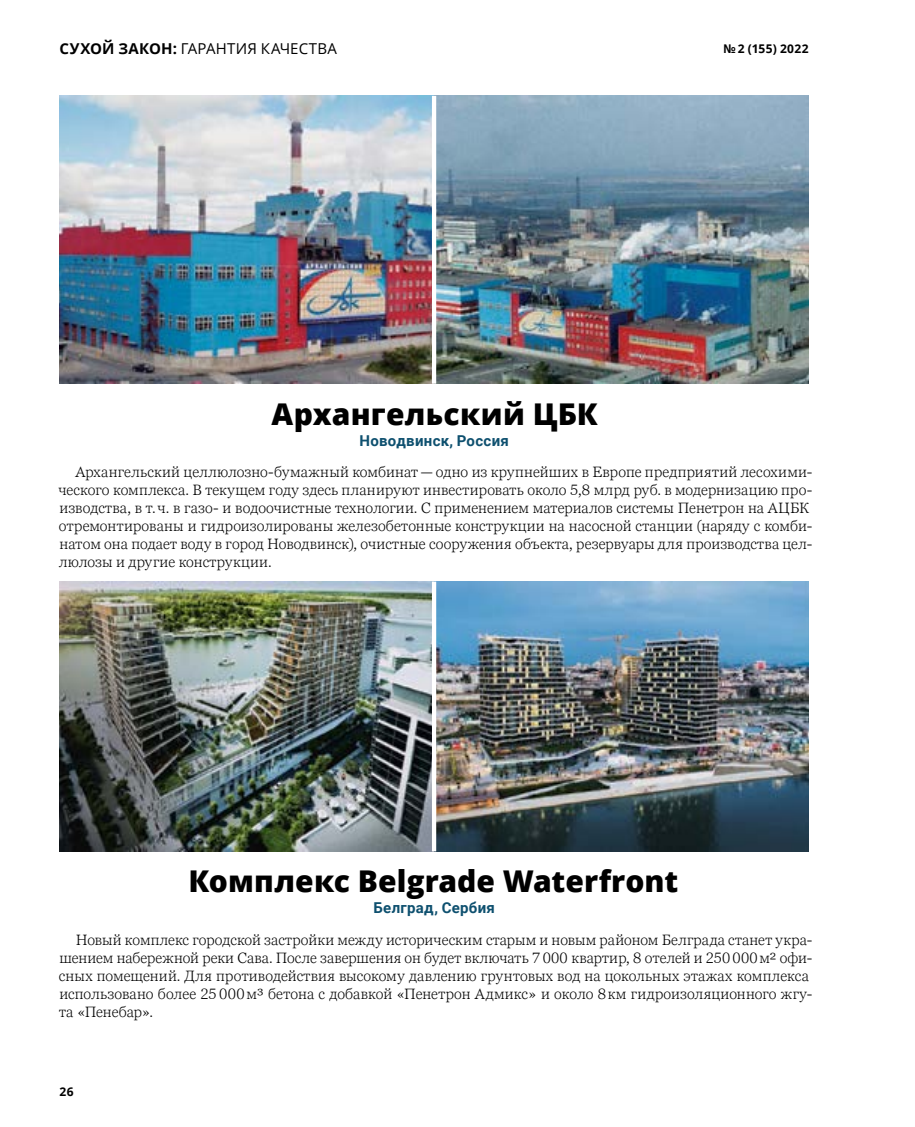
<style>
.page{position:relative;width:915px;height:1127px;background:#fff}
.page>*{position:absolute;margin:0;border:0;box-sizing:border-box;transform-origin:0 0}
.t1{font:800 30px "Open Sans";letter-spacing:.005em;color:#000}
.t2{font:300 15px/18px "Georgia Pro";letter-spacing:.01em;color:#000}
.t3{font:700 15px "Roboto";letter-spacing:.02em;color:#0e506f}
.t4{font:15px "Open Sans";letter-spacing:.015em;color:#000}
.t5{font:700 12px "Open Sans";letter-spacing:.03em;color:#000}
.s1{font-weight:700}
</style>
<div class="page">
<img style="left:60px;top:96px;width:748px;height:288px">
<img style="left:60px;top:581px;width:748px;height:270px">
<hr style="left:432px;top:96px;width:4px;height:288px;background:#fff">
<hr style="left:432px;top:581px;width:4px;height:270px;background:#fff">
<p class="t4" style="left:60px;top:38px;width:279px"><span class="s1">СУХОЙ ЗАКОН:</span> ГАРАНТИЯ КАЧЕСТВА</p>
<p class="t5" style="left:723px;top:40px;width:87px">№ 2 (155) 2022</p>
<h1 class="t1" style="left:271px;top:391px;width:328px">Архангельский ЦБК</h1>
<p class="t3" style="left:359px;top:430px;width:151px">Новодвинск, Россия</p>
<p class="t2" style="left:58px;top:463px;width:755px;text-indent:17px">Архангельский целлюлозно-бумажный комбинат — одно из крупнейших в Европе предприятий лесохими&shy;ческого комплекса. В текущем году здесь планируют инвестировать около 5,8 млрд руб. в модернизацию про&shy;изводства, в т.ч. в газо- и водоочистные технологии. С применением материалов системы Пенетрон на АЦБК отремонтированы и гидроизолированы железобетонные конструкции на насосной станции (наряду с комби&shy;натом она подает воду в город Новодвинск), очистные сооружения объекта, резервуары для производства цел&shy;люлозы и другие конструкции.</p>
<h1 class="t1" style="left:188px;top:858px;width:491px">Комплекс Belgrade Waterfront</h1>
<p class="t3" style="left:373px;top:897px;width:123px">Белград, Сербия</p>
<p class="t2" style="left:59px;top:931px;width:754px;text-indent:17px">Новый комплекс городской застройки между историческим старым и новым районом Белграда станет укра&shy;шением набережной реки Сава. После завершения он будет включать 7 000 квартир, 8 отелей и 250 000м² офи&shy;сных помещений. Для противодействия высокому давлению грунтовых вод на цокольных этажах комплекса использовано более 25 000м³ бетона с добавкой «Пенетрон Адмикс» и около 8км гидроизоляционного жгу&shy;та «Пенебар».</p>
<p class="t5" style="left:60px;top:1083px;width:16px">26</p>
</div>
